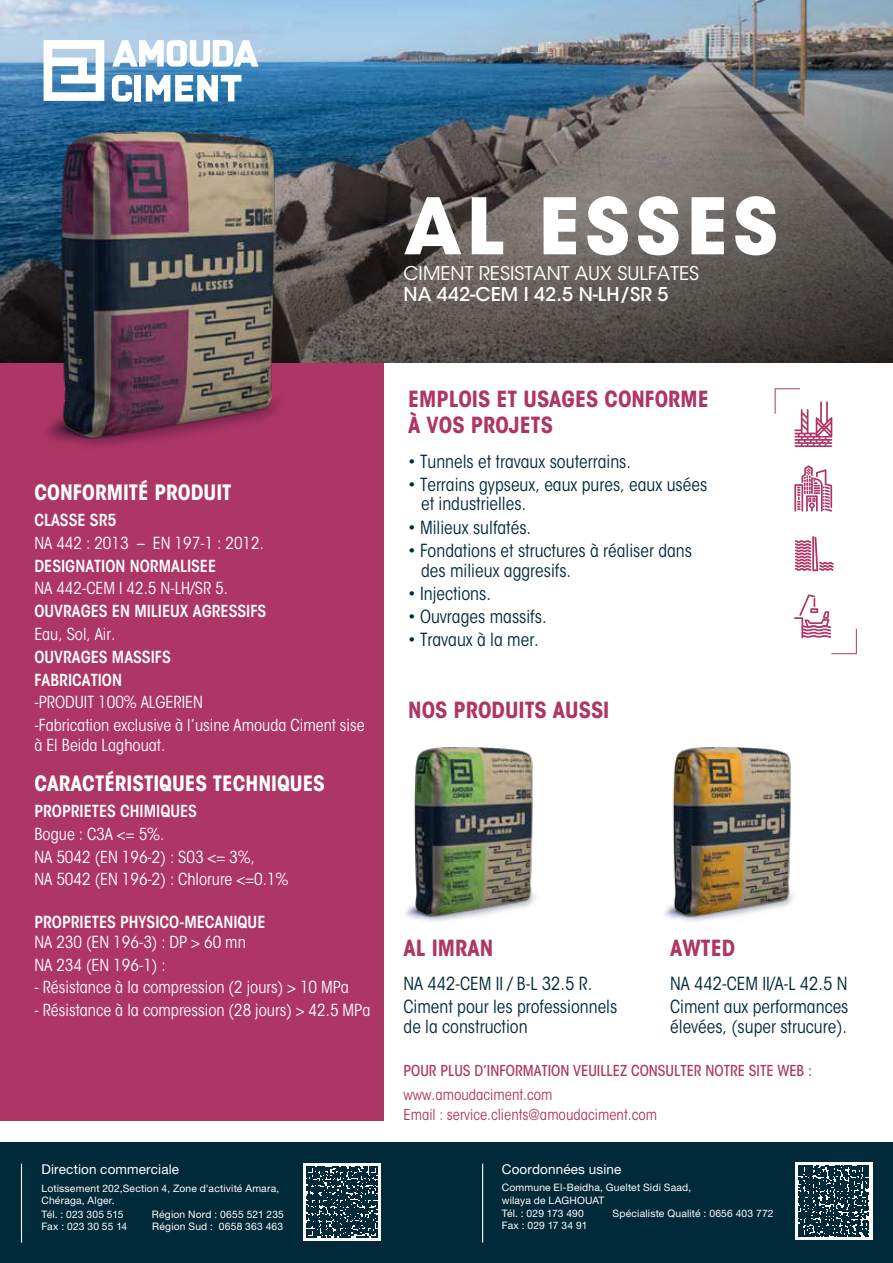
<style>
.page{position:relative;width:893px;height:1263px;background:#fff}
.page>*{position:absolute;margin:0;border:0;box-sizing:border-box;transform-origin:0 0}
.t1{font:700 77.25px "ITC Avant Garde Std";letter-spacing:.08em;color:#fff}
.t2{font:700 condensed 22.05px/26.5px "ITC Avant Garde Std";color:#ae3665}
.t3{font:700 condensed 21px "ITC Avant Garde Std";color:#fff}
.t4{font:18.9px "ITC Avant Garde Std";color:#fff}
.t5{font:500 18.9px "ITC Avant Garde Std";color:#fff}
.t6{font:condensed 18px/19.5px "ITC Avant Garde Std";color:#002a3a}
.t7{font:condensed 16.5px/22.8px "ITC Avant Garde Std";color:#fff}
.t8{font:600 condensed 16.5px/22.8px "ITC Avant Garde Std";color:#fff}
.t9{font:condensed 15px/19.5px "ITC Avant Garde Std";color:#ae3665}
.t10{font:500 condensed 15px "ITC Avant Garde Std";color:#ae3665}
.t11{font:13.5px "Helvetica Neue LT Pro";letter-spacing:.01em;color:#fff}
.t12{font:10.35px/12px "Helvetica Neue LT Pro";letter-spacing:.02em;color:#fff}
</style>
<div class="page">
<div style="left:0;top:0;width:383px;height:1142px;background:#ae3665"></div>
<img style="left:0;top:0;width:893px;height:362px">
<img style="left:405px;top:747px;width:131px;height:175px">
<div style="left:0;top:1121px;width:893px;height:21px;background:#fff"></div>
<div style="left:0;top:1142px;width:893px;height:121px;background:#002a3a"></div>
<hr style="left:21px;top:1164px;width:1px;height:78px;background:#fff">
<svg style="left:303px;top:1163px;width:78px;height:78px"></svg>
<svg style="left:306px;top:1166px;width:71px;height:71px"></svg>
<hr style="left:482px;top:1164px;width:1px;height:78px;background:#fff">
<div style="left:795px;top:1162px;width:77px;height:78px;background:#fff"></div>
<svg style="left:798px;top:1165px;width:71px;height:71px"></svg>
<svg style="left:112px;top:75px;width:20px;height:27px"></svg>
<div style="left:135px;top:75px;width:6px;height:27px;background:#fff"></div>
<svg style="left:146px;top:75px;width:96px;height:27px;background:#abc7dd"></svg>
<svg style="left:112px;top:40px;width:147px;height:27px;background:#d7e6f2"></svg>
<svg style="left:44px;top:40px;width:60px;height:61px;background:#ccddeb"></svg>
<svg style="left:794px;top:465px;width:38px;height:47px"></svg>
<svg style="left:795px;top:536px;width:39px;height:35px"></svg>
<svg style="left:774px;top:388px;width:58px;height:59px"></svg>
<svg style="left:794px;top:594px;width:63px;height:60px"></svg>
<img style="left:18px;top:108px;width:288px;height:339px">
<img style="left:664px;top:747px;width:130px;height:175px">
<h1 class="t1" style="left:404px;top:176px;width:376px">AL ESSES</h1>
<p class="t4" style="left:404px;top:262px;width:297px">CIMENT RESISTANT AUX SULFATES</p>
<p class="t5" style="left:404px;top:282px;width:267px">NA 442-CEM I 42.5 N-LH/SR 5</p>
<p class="t3" style="left:34px;top:479px;width:199px">CONFORMITÉ PRODUIT</p>
<p class="t8" style="left:34px;top:508px;width:84px">CLASSE SR5</p>
<p class="t7" style="left:34px;top:531px;width:231px">NA 442 : 2013 – EN 197-1 : 2012.</p>
<p class="t8" style="left:34px;top:554px;width:183px">DESIGNATION NORMALISEE</p>
<p class="t7" style="left:34px;top:577px;width:195px">NA 442-CEM I 42.5 N-LH/SR 5.</p>
<p class="t8" style="left:34px;top:600px;width:233px">OUVRAGES EN MILIEUX AGRESSIFS</p>
<p class="t7" style="left:34px;top:623px;width:82px">Eau, Sol, Air.</p>
<p class="t8" style="left:34px;top:645px;width:138px">OUVRAGES MASSIFS<br>FABRICATION</p>
<p class="t7" style="left:34px;top:691px;width:332px">-PRODUIT 100% ALGERIEN<br>-Fabrication exclusive à l’usine Amouda Ciment sise</p>
<p class="t7" style="left:34px;top:734px;width:132px">à El Beida Laghouat.</p>
<p class="t3" style="left:34px;top:770px;width:292px">CARACTÉRISTIQUES TECHNIQUES</p>
<p class="t8" style="left:34px;top:799px;width:164px">PROPRIETES CHIMIQUES</p>
<p class="t7" style="left:34px;top:822px;width:256px">Bogue : C3A &lt;= 5%.<br>NA 5042 (EN 196-2) : S03 &lt;= 3%,<br>NA 5042 (EN 196-2) : Chlorure &lt;=0.1%</p>
<p class="t8" style="left:34px;top:910px;width:233px">PROPRIETES PHYSICO-MECANIQUE</p>
<p class="t7" style="left:34px;top:930px;width:213px">NA 230 (EN 196-3) : DP &gt; 60 mn<br>NA 234 (EN 196-1) :</p>
<p class="t7" style="left:34px;top:976px;width:316px">- Résistance à la compression (2 jours) &gt; 10 MPa</p>
<p class="t7" style="left:34px;top:999px;width:338px">- Résistance à la compression (28 jours) &gt; 42.5 MPa</p>
<p class="t11" style="left:41px;top:1161px;width:139px">Direction commerciale</p>
<p class="t12" style="left:41px;top:1182px;width:239px">Lotissement 202,Section 4, Zone d'activité Amara,<br>Chéraga, Alger.</p>
<p class="t12" style="left:41px;top:1208px;width:83px">Tél. : 023 305 515</p>
<p class="t12" style="left:152px;top:1208px;width:134px">Région Nord : 0655 521 235</p>
<p class="t12" style="left:41px;top:1220px;width:87px">Fax : 023 30 55 14</p>
<p class="t12" style="left:152px;top:1220px;width:133px">Région Sud : 0658 363 463</p>
<p class="t2" style="left:408px;top:385px;width:302px">EMPLOIS ET USAGES CONFORME<br>À VOS PROJETS</p>
<p class="t6" style="left:408px;top:451px;width:224px">• Tunnels et travaux souterrains.</p>
<p class="t6" style="left:421px;top:475px;width:288px;text-indent:-13px">• Terrains gypseux, eaux pures, eaux usées et industrielles.</p>
<p class="t6" style="left:408px;top:518px;width:124px">• Milieux sulfatés.</p>
<p class="t6" style="left:421px;top:541px;width:272px;text-indent:-13px">• Fondations et structures à réaliser dans des milieux aggresifs.</p>
<p class="t6" style="left:408px;top:584px;width:84px">• Injections.</p>
<p class="t6" style="left:408px;top:607px;width:140px">• Ouvrages massifs.</p>
<p class="t6" style="left:408px;top:630px;width:132px">• Travaux à la mer.</p>
<p class="t2" style="left:408px;top:697px;width:203px">NOS PRODUITS AUSSI</p>
<p class="t2" style="left:670px;top:934px;width:67px">AWTED</p>
<p class="t6" style="left:670px;top:972px;width:180px;line-height:23.2px">NA 442-CEM II/A-L 42.5 N<br>Ciment aux performances</p>
<p class="t6" style="left:670px;top:1017px;width:178px">élevées, (super strucure).</p>
<p class="t2" style="left:404px;top:934px;width:91px">AL IMRAN</p>
<p class="t6" style="left:404px;top:972px;width:215px;line-height:23.2px">NA 442-CEM II / B-L 32.5 R.<br>Ciment pour les professionnels</p>
<p class="t6" style="left:404px;top:1017px;width:126px">de la construction</p>
<p class="t10" style="left:404px;top:1062px;width:410px">POUR PLUS D’INFORMATION VEUILLEZ CONSULTER NOTRE SITE WEB :</p>
<p class="t9" style="left:404px;top:1085px;width:255px">www.amoudaciment.com<br>Email : service.clients@amoudaciment.com</p>
<p class="t11" style="left:502px;top:1161px;width:121px">Coordonnées usine</p>
<p class="t12" style="left:502px;top:1181px;width:191px">Commune El-Beidha, Gueltet Sidi Saad, wilaya de LAGHOUAT</p>
<p class="t12" style="left:502px;top:1207px;width:84px">Tél. : 029 173 490</p>
<p class="t12" style="left:613px;top:1207px;width:162px">Spécialiste Qualité : 0656 403 772</p>
<p class="t12" style="left:502px;top:1219px;width:87px">Fax : 029 17 34 91</p>
</div>
